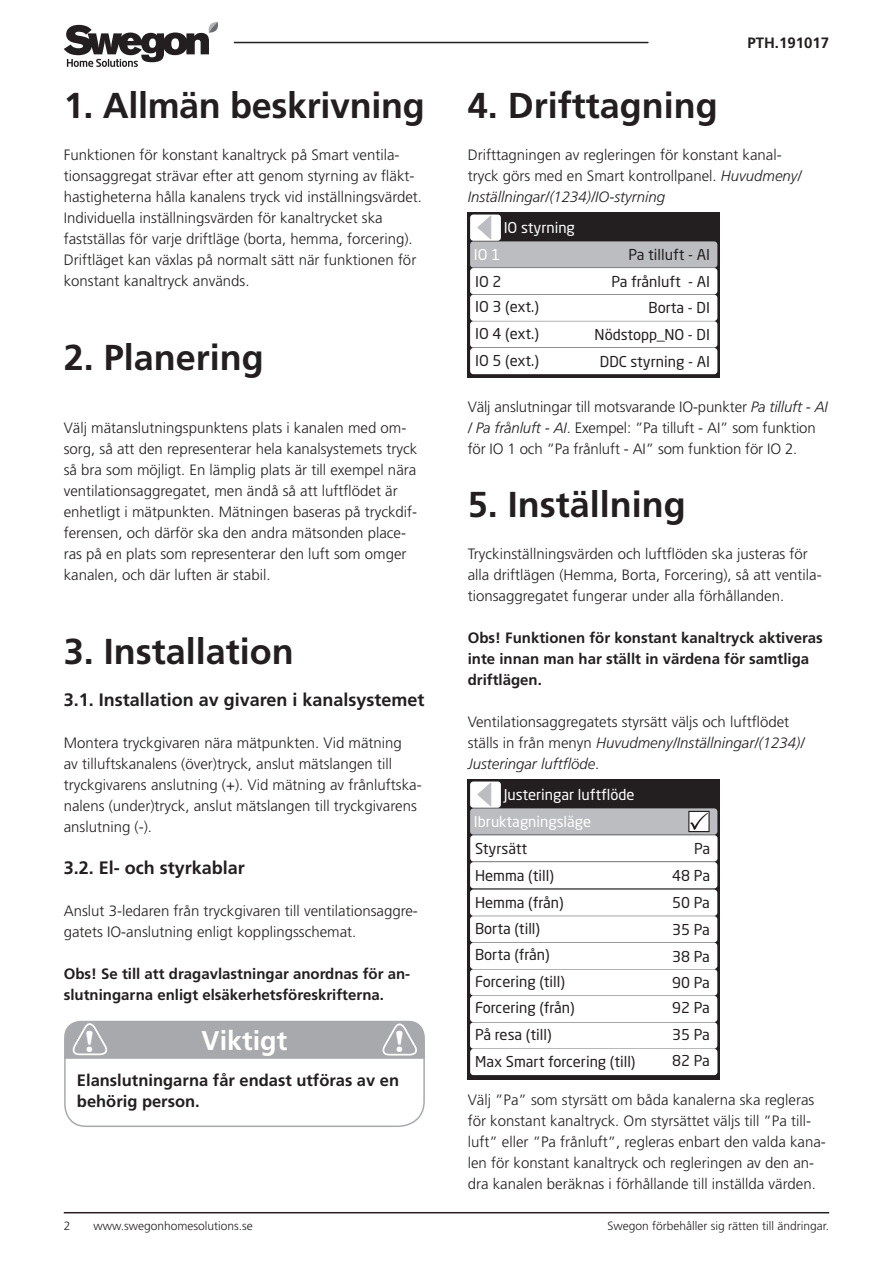
<style>
.page{position:relative;width:893px;height:1263px;background:#fff}
.page>*{position:absolute;margin:0;border:0;box-sizing:border-box;transform-origin:0 0}
.t1{font:700 36px "Frutiger";color:#231f20}
.t2{font:700 31.5px "Britannic";color:#fff}
.t3{font:700 27px "Frutiger";color:#fff}
.t4{font:700 18px "Frutiger";color:#231f20}
.t5{font:700 16.5px/21px "Frutiger";color:#231f20}
.t6{font:300 15px/21px "Frutiger";color:#231f20}
.t7{font:700 15px/21px "Frutiger";color:#231f20}
.t8{font:14.85px/26.4px "Neo Sans Std";color:#231f20}
.t9{font:14.85px/27.6px "Neo Sans Std";color:#fff}
.t10{font:300 12px "Frutiger";color:#231f20}
.s1{font-style:italic}
</style>
<div class="page">
<hr style="left:234px;top:42px;width:414px;height:1px;background:#231f20">
<hr style="left:64px;top:1212px;width:765px;height:1px;background:#231f20">
<svg style="left:64px;top:22px;width:154px;height:45px"></svg>
<svg style="left:64px;top:1020px;width:361px;height:107px"></svg>
<div style="left:468px;top:212px;width:252px;height:165px;background:#231f20"></div>
<div style="left:470px;top:215px;width:31px;height:26px;background:#fff;border-radius:3px"></div>
<svg style="left:477px;top:214px;width:15px;height:26px"></svg>
<div style="left:470px;top:241px;width:247px;height:27px;background:#bcbdc0;border-radius:3px"></div>
<div style="left:470px;top:268px;width:247px;height:26px;background:#fff;border-radius:3px"></div>
<div style="left:470px;top:295px;width:247px;height:26px;background:#fff;border-radius:3px"></div>
<div style="left:470px;top:321px;width:247px;height:26px;background:#fff;border-radius:3px"></div>
<div style="left:470px;top:348px;width:247px;height:26px;background:#fff;border-radius:3px"></div>
<svg style="left:468px;top:779px;width:252px;height:300px;background:#312d2e"></svg>
<div style="left:470px;top:781px;width:31px;height:27px;background:#fff;border-radius:3px"></div>
<svg style="left:477px;top:781px;width:15px;height:26px"></svg>
<div style="left:470px;top:808px;width:247px;height:27px;background:#bcbdc0;border-radius:3px"></div>
<div style="left:470px;top:889px;width:247px;height:27px;background:#fff;border-radius:3px"></div>
<div style="left:470px;top:916px;width:247px;height:26px;background:#fff;border-radius:3px"></div>
<div style="left:470px;top:943px;width:247px;height:26px;background:#fff;border-radius:3px"></div>
<div style="left:470px;top:969px;width:247px;height:26px;background:#fff;border-radius:3px"></div>
<div style="left:470px;top:996px;width:247px;height:26px;background:#fff;border-radius:3px"></div>
<div style="left:470px;top:1022px;width:247px;height:27px;background:#fff;border-radius:3px"></div>
<div style="left:470px;top:1049px;width:247px;height:26px;background:#fff;border-radius:3px"></div>
<svg style="left:688px;top:811px;width:22px;height:21px"></svg>
<svg style="left:690px;top:813px;width:18px;height:17px"></svg>
<div style="left:470px;top:835px;width:247px;height:26px;background:#fff;border-radius:3px"></div>
<div style="left:470px;top:862px;width:247px;height:26px;background:#fff;border-radius:3px"></div>
<h1 class="t1" style="left:64px;top:85px;width:362px">1. Allmän beskrivning</h1>
<p class="t6" style="left:64px;top:145px;width:360px">Funktionen för konstant kanaltryck på Smart ventila&shy;tionsaggregat strävar efter att genom styrning av fläkt&shy;hastigheterna hålla kanalens tryck vid inställningsvärdet.<br>Individuella inställningsvärden för kanaltrycket ska fastställas för varje driftläge (borta, hemma, forcering).<br>Driftläget kan växlas på normalt sätt när funktionen för konstant kanaltryck används.</p>
<h1 class="t1" style="left:64px;top:337px;width:202px">2. Planering</h1>
<p class="t6" style="left:64px;top:418px;width:355px">Välj mätanslutningspunktens plats i kanalen med om&shy;sorg, så att den representerar hela kanalsystemets tryck så bra som möjligt. En lämplig plats är till exempel nära ventilationsaggregatet, men ändå så att luftflödet är enhetligt i mätpunkten. Mätningen baseras på tryckdif&shy;ferensen, och därför ska den andra mätsonden place&shy;ras på en plats som representerar den luft som omger kanalen, och där luften är stabil.</p>
<h1 class="t1" style="left:64px;top:631px;width:232px">3. Installation</h1>
<p class="t4" style="left:64px;top:689px;width:362px">3.1. Installation av givaren i kanalsystemet</p>
<p class="t6" style="left:64px;top:733px;width:360px">Montera tryckgivaren nära mätpunkten. Vid mätning<br>av tilluftskanalens (över)tryck, anslut mätslangen till tryckgivarens anslutning (+). Vid mätning av frånluftska&shy;nalens (under)tryck, anslut mätslangen till tryckgivarens anslutning (-).</p>
<p class="t4" style="left:64px;top:857px;width:183px">3.2. El- och styrkablar</p>
<p class="t6" style="left:64px;top:901px;width:356px">Anslut 3-ledaren från tryckgivaren till ventilationsaggre&shy;gatets IO-anslutning enligt kopplingsschemat.</p>
<p class="t7" style="left:64px;top:964px;width:348px">Obs! Se till att dragavlastningar anordnas för an&shy;slutningarna enligt elsäkerhetsföreskrifterna.</p>
<h3 class="t3" style="left:201px;top:1025px;width:87px">Viktigt</h3>
<p class="t5" style="left:77px;top:1070px;width:324px">Elanslutningarna får endast utföras av en behörig person.</p>
<h2 class="t2" style="left:84px;top:1023px;width:13px">!</h2>
<h2 class="t2" style="left:394px;top:1024px;width:13px">!</h2>
<p class="t7" style="left:747px;top:33px;width:83px">PTH.191017</p>
<h1 class="t1" style="left:468px;top:85px;width:252px">4. Drifttagning</h1>
<p class="t6" style="left:468px;top:145px;width:335px">Drifttagningen av regleringen för konstant kanal&shy;tryck görs med en Smart kontrollpanel. <span class="s1">Huvudmeny/<br>Inställningar/(1234)/IO-styrning</span></p>
<p class="t9" style="left:504px;top:213px;width:73px">IO styrning</p>
<p class="t9" style="left:474px;top:241px;width:28px">IO 1</p>
<p class="t8" style="left:475px;top:268px;width:65px">IO 2<br>IO 3 (ext.)<br>IO 4 (ext.)</p>
<p class="t8" style="left:595px;top:268px;width:117px;text-align:right">Pa frånluft - AI<br>Borta - DI<br>Nödstopp_NO - DI</p>
<p class="t8" style="left:628px;top:241px;width:83px">Pa tilluft - AI</p>
<p class="t8" style="left:475px;top:347px;width:65px">IO 5 (ext.)</p>
<p class="t8" style="left:600px;top:348px;width:112px">DDC styrning - AI</p>
<p class="t6" style="left:468px;top:397px;width:362px">Välj anslutningar till motsvarande IO-punkter <span class="s1">Pa tilluft - AI / Pa frånluft - AI</span>. Exempel: ”Pa tilluft - AI” som funktion för IO 1 och ”Pa frånluft - AI” som funktion för IO 2.</p>
<h1 class="t1" style="left:468px;top:484px;width:220px">5. Inställning</h1>
<p class="t6" style="left:468px;top:544px;width:355px">Tryckinställningsvärden och luftflöden ska justeras för alla driftlägen (Hemma, Borta, Forcering), så att ventila&shy;tionsaggregatet fungerar under alla förhållanden.</p>
<p class="t7" style="left:468px;top:628px;width:357px">Obs! Funktionen för konstant kanaltryck aktiveras inte innan man har ställt in värdena för samtliga driftlägen.</p>
<p class="t6" style="left:468px;top:712px;width:338px">Ventilationsaggregatets styrsätt väljs och luftflödet ställs in från menyn <span class="s1">Huvudmeny/Inställningar/(1234)/<br>Justeringar luftflöde</span>.</p>
<p class="t9" style="left:474px;top:780px;width:162px;text-indent:30px">Justeringar luftflöde<br>Ibruktagningsläge</p>
<p class="t8" style="left:475px;top:835px;width:53px">Styrsätt</p>
<p class="t8" style="left:694px;top:835px;width:18px">Pa</p>
<p class="t8" style="left:475px;top:862px;width:80px">Hemma (till)</p>
<p class="t8" style="left:672px;top:862px;width:39px">48 Pa</p>
<p class="t8" style="left:475px;top:889px;width:162px">Hemma (från)<br>Borta (till)<br>Borta (från)<br>Forcering (till)<br>Forcering (från)<br>På resa (till)<br>Max Smart forcering (till)</p>
<p class="t8" style="left:672px;top:889px;width:39px;text-align:justify">50 Pa 35 Pa 38 Pa 90 Pa 92 Pa 35 Pa 82 Pa</p>
<p class="t6" style="left:468px;top:1090px;width:360px">Välj ”Pa” som styrsätt om båda kanalerna ska regleras för konstant kanaltryck. Om styrsättet väljs till ”Pa til - luft” eller ”Pa frånluft”, regleras enbart den valda kana&shy;len för konstant kanaltryck och regleringen av den an&shy;dra kanalen beräknas i förhållande till inställda värden.</p>
<p class="t10" style="left:64px;top:1219px;width:8px">2</p>
<p class="t10" style="left:94px;top:1219px;width:161px">www.swegonhomesolutions.se</p>
<p class="t10" style="left:608px;top:1219px;width:223px">Swegon förbehåller sig rätten till ändringar.</p>
</div>
